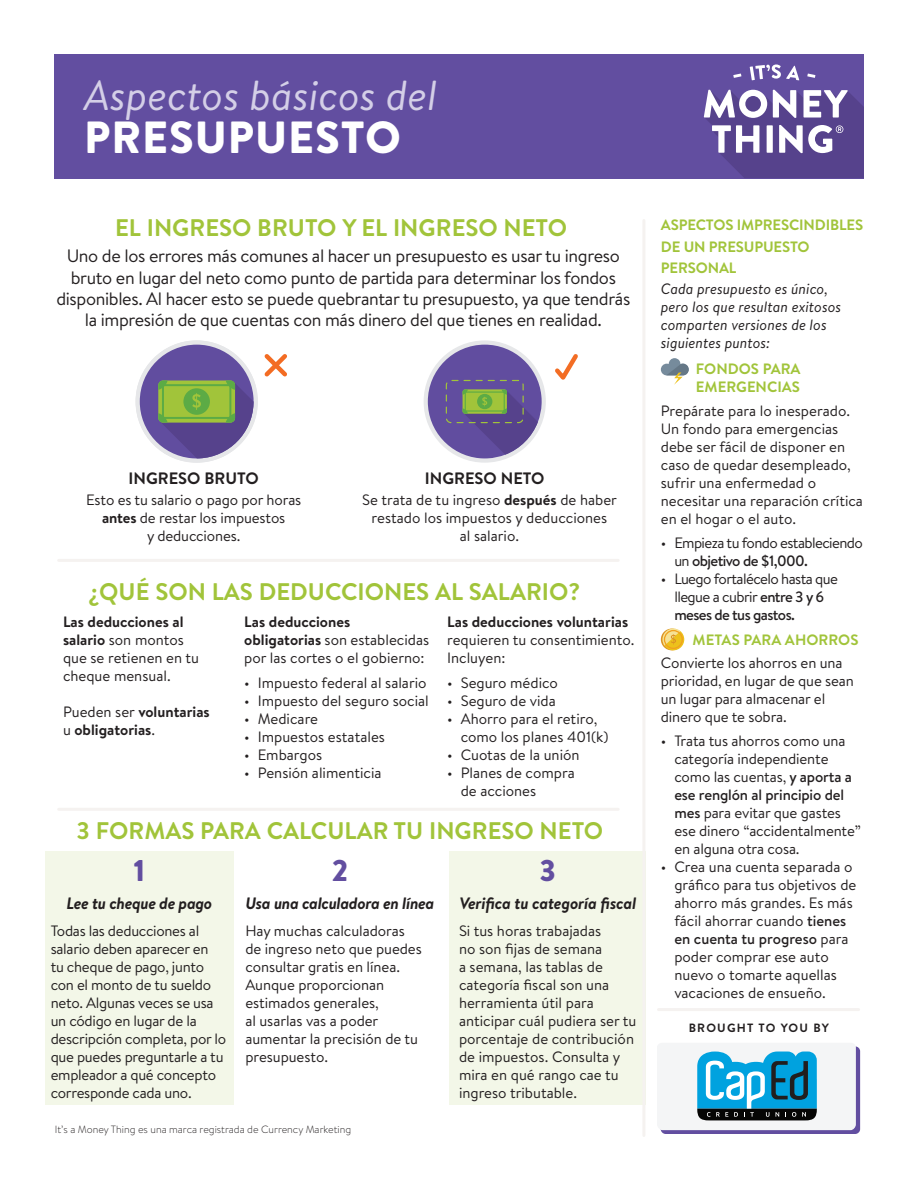
<style>
.page{position:relative;width:918px;height:1188px;background:#fff}
.page>*{position:absolute;margin:0;border:0;box-sizing:border-box;transform-origin:0 0}
.t1{font:900 45px "Brandon Text";letter-spacing:.02em;color:#fff}
.t2{font:italic 42px "Brandon Text";color:#d4cfe7}
.t3{font:900 30px "Brandon Text";color:#624ea0}
.t4{font:700 24px "Brandon Text";color:#a1c43a}
.t5{font:18px/21px "Brandon Text";letter-spacing:-.02em;color:#231f20;text-align:center}
.t6{font:italic 700 16.5px "Brandon Text";letter-spacing:-.02em;color:#231f20}
.t7{font:700 16.5px "Brandon Text";color:#231f20}
.t8{font:15px/18px "Brandon Text";letter-spacing:-.005em;color:#231f20}
.t9{font:15px/18px "Brandon Text";letter-spacing:-.04em;color:#231f20}
.t10{font:italic 15px/18px "Brandon Text";color:#231f20}
.t11{font:700 15px/22.5px "Brandon Text";letter-spacing:-.01em;color:#a1c43a}
.t12{font:700 15px/18px "Brandon Text";color:#231f20}
.t13{font:700 12px "Brandon Text";letter-spacing:.1em;color:#231f20}
.t14{font:300 10.5px "Brandon Text";color:#231f20}
.s1{font-weight:500}
.s2{font-weight:700}
.s3{font-weight:400}
</style>
<div class="page">
<div style="left:661px;top:1046px;width:199px;height:88px;background:linear-gradient(to right,#6d5ba6,#6b58a5);border-radius:5px"></div>
<div style="left:45px;top:851px;width:189px;height:253px;background:#f3f7e8"></div>
<div style="left:449px;top:851px;width:196px;height:253px;background:#f3f7e8"></div>
<hr style="left:59px;top:808px;width:559px;height:3px;background:#f5f2f0">
<div style="left:54px;top:54px;width:810px;height:124px;background:#624ea0"></div>
<svg style="left:657px;top:1043px;width:199px;height:87px"></svg>
<svg style="left:264px;top:354px;width:23px;height:23px"></svg>
<svg style="left:555px;top:354px;width:23px;height:26px"></svg>
<svg style="left:704px;top:64px;width:160px;height:114px"></svg>
<hr style="left:642px;top:220px;width:3px;height:916px;background:#f5f2f0">
<hr style="left:59px;top:559px;width:559px;height:3px;background:#f5f2f0">
<hr style="left:658px;top:1008px;width:201px;height:3px;background:#f5f2f0">
<svg style="left:661px;top:358px;width:28px;height:27px"></svg>
<svg style="left:661px;top:629px;width:22px;height:21px"></svg>
<svg style="left:663px;top:629px;width:21px;height:21px"></svg>
<div style="left:136px;top:340px;width:122px;height:123px;background:#e6e7e9;border-radius:50%"></div>
<svg style="left:140px;top:345px;width:114px;height:113px"></svg>
<div style="left:424px;top:340px;width:122px;height:123px;background:#e6e7e9;border-radius:50%"></div>
<svg style="left:428px;top:345px;width:114px;height:113px"></svg>
<h2 class="t2" style="left:84px;top:66px;width:355px">Aspectos básicos del</h2>
<h1 class="t1" style="left:84px;top:106px;width:318px">PRESUPUESTO</h1>
<h3 class="t4" style="left:115px;top:211px;width:454px">EL INGRESO BRUTO Y EL INGRESO NETO</h3>
<p class="t11" style="left:661px;top:213px;width:204px">ASPECTOS IMPRESCINDIBLES<br>DE UN PRESUPUESTO</p>
<p class="t11" style="left:661px;top:256px;width:77px">PERSONAL</p>
<p class="t10" style="left:661px;top:279px;width:182px">Cada presupuesto es único, pero los que resultan exitosos comparten versiones de los siguientes puntos:</p>
<p class="t11" style="left:696px;top:359px;width:106px;line-height:18px">FONDOS PARA<br>EMERGENCIAS</p>
<p class="t8" style="left:661px;top:401px;width:204px">Prepárate para lo inesperado.<br>Un fondo para emergencias debe ser fácil de disponer en caso de quedar desempleado, sufrir una enfermedad o necesitar una reparación crítica en el hogar o el auto.</p>
<p class="t9" style="left:674px;top:533px;width:190px;text-indent:-14px">• Empieza tu fondo estableciendo un <span class="s1">objetivo de $1,000.</span></p>
<p class="t9" style="left:674px;top:569px;width:165px;text-indent:-14px">• Luego fortalécelo hasta que llegue a cubrir <span class="s1">entre 3 y 6 meses de tus gastos.</span></p>
<p class="t11" style="left:693px;top:628px;width:167px">METAS PARA AHORROS</p>
<p class="t8" style="left:661px;top:653px;width:195px">Convierte los ahorros en una prioridad, en lugar de que sean un lugar para almacenar el dinero que te sobra.</p>
<p class="t8" style="left:674px;top:731px;width:188px;text-indent:-14px">• Trata tus ahorros como una categoría independiente como las cuentas, <span class="s1">y aporta a ese renglón al principio del mes</span> para evitar que gastes ese dinero “accidentalmente” en alguna otra cosa.</p>
<p class="t8" style="left:674px;top:857px;width:184px;text-indent:-14px">• Crea una cuenta separada o gráfico para tus objetivos de ahorro más grandes. Es más fácil ahorrar cuando <span class="s1">tienes en cuenta tu progreso</span> para poder comprar ese auto nuevo o tomarte aquellas vacaciones de ensueño.</p>
<p class="t5" style="left:56px;top:245px;width:576px">Uno de los errores más comunes al hacer un presupuesto es usar tu ingreso bruto en lugar del neto como punto de partida para determinar los fondos disponibles. Al hacer esto se puede quebrantar tu presupuesto, ya que tendrás la impresión de que cuentas con más dinero del que tienes en realidad.</p>
<p class="t7" style="left:128px;top:467px;width:132px">INGRESO BRUTO</p>
<p class="t7" style="left:425px;top:467px;width:121px">INGRESO NETO</p>
<p class="t8" style="left:86px;top:490px;width:217px;text-align:center">Esto es tu salario o pago por horas <span class="s2">antes</span> de restar los impuestos<br>y deducciones.</p>
<p class="t8" style="left:362px;top:490px;width:256px;text-align:center">Se trata de tu ingreso <span class="s2">después</span> de haber restado los impuestos y deducciones<br>al salario.</p>
<h3 class="t4" style="left:88px;top:575px;width:494px">¿QUÉ SON LAS DEDUCCIONES AL SALARIO?</h3>
<p class="t8" style="left:63px;top:612px;width:138px"><span class="s2">Las deducciones al salario</span> son montos que se retienen en tu cheque mensual.</p>
<p class="t12" style="left:63px;top:702px;width:148px"><span class="s3">Pueden ser</span> voluntarias <span class="s3">u</span> obligatorias<span class="s3">.</span></p>
<p class="t8" style="left:244px;top:612px;width:186px"><span class="s2">Las deducciones obligatorias</span> son establecidas por las cortes o el gobierno:</p>
<p class="t8" style="left:244px;top:673px;width:184px">• Impuesto federal al salario</p>
<p class="t8" style="left:244px;top:691px;width:186px">• Impuesto del seguro social</p>
<p class="t8" style="left:244px;top:709px;width:75px">• Medicare</p>
<p class="t8" style="left:244px;top:727px;width:142px">• Impuestos estatales</p>
<p class="t8" style="left:244px;top:745px;width:79px">• Embargos</p>
<p class="t8" style="left:244px;top:763px;width:139px">• Pensión alimenticia</p>
<p class="t12" style="left:447px;top:612px;width:183px">Las deducciones voluntarias</p>
<p class="t8" style="left:447px;top:630px;width:189px">requieren tu consentimiento.<br>Incluyen:</p>
<p class="t8" style="left:447px;top:673px;width:112px">• Seguro médico</p>
<p class="t8" style="left:447px;top:691px;width:110px">• Seguro de vida</p>
<p class="t8" style="left:461px;top:709px;width:149px;text-indent:-13px">• Ahorro para el retiro, como los planes 401(k)</p>
<p class="t8" style="left:447px;top:745px;width:134px">• Cuotas de la unión</p>
<p class="t8" style="left:461px;top:763px;width:116px;text-indent:-13px">• Planes de compra de acciones</p>
<h3 class="t4" style="left:77px;top:814px;width:528px">3 FORMAS PARA CALCULAR TU INGRESO NETO</h3>
<h3 class="t3" style="left:332px;top:849px;width:18px">2</h3>
<p class="t6" style="left:246px;top:892px;width:190px">Usa una calculadora en línea</p>
<p class="t8" style="left:245px;top:921px;width:178px">Hay muchas calculadoras de ingreso neto que puedes consultar gratis en línea.<br>Aunque proporcionan estimados generales,<br>al usarlas vas a poder aumentar la precisión de tu presupuesto.</p>
<h3 class="t3" style="left:540px;top:849px;width:18px">3</h3>
<p class="t6" style="left:459px;top:892px;width:178px">Verifica tu categoría fiscal</p>
<p class="t8" style="left:459px;top:921px;width:179px">Si tus horas trabajadas<br>no son fijas de semana<br>a semana, las tablas de categoría fiscal son una herramienta útil para anticipar cuál pudiera ser tu porcentaje de contribución de impuestos. Consulta y mira en qué rango cae tu ingreso tributable.</p>
<h3 class="t3" style="left:134px;top:849px;width:13px">1</h3>
<p class="t6" style="left:67px;top:892px;width:147px">Lee tu cheque de pago</p>
<p class="t8" style="left:51px;top:921px;width:177px">Todas las deducciones al salario deben aparecer en<br>tu cheque de pago, junto con el monto de tu sueldo neto. Algunas veces se usa un código en lugar de la descripción completa, por lo que puedes preguntarle a tu empleador a qué concepto corresponde cada uno.</p>
<p class="t13" style="left:689px;top:1020px;width:142px">BROUGHT TO YOU BY</p>
<p class="t14" style="left:55px;top:1122px;width:298px">It’s a Money Thing es una marca registrada de Currency Marketing</p>
</div>
